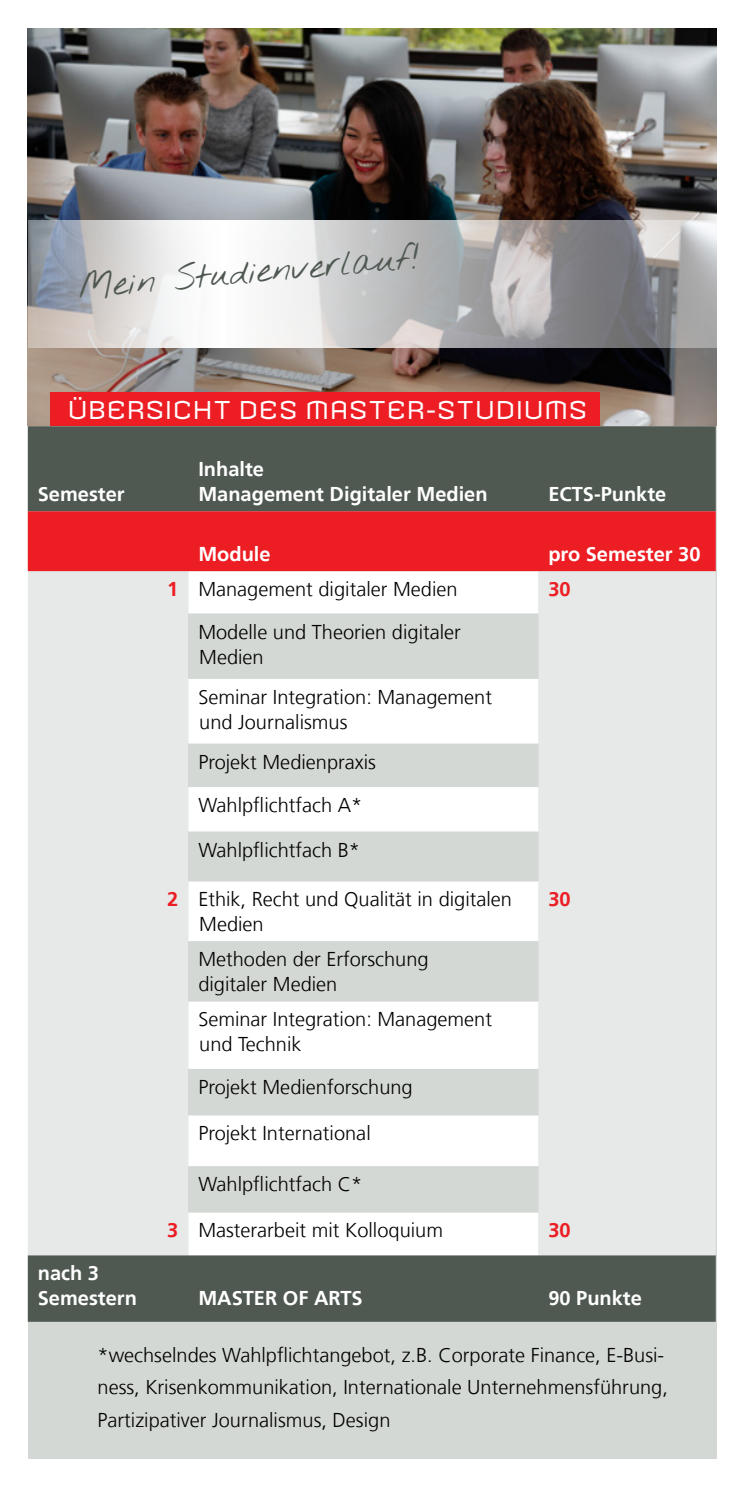
<style>
.page{position:relative;width:745px;height:1489px;background:#fff}
.page>*{position:absolute;margin:0;border:0;box-sizing:border-box;transform-origin:0 0}
.t1{font:35px "Nothing You Could Do";color:#4f5851}
.t2{font:25px "Armada";letter-spacing:.005em;color:#fff}
.t3{font:300 20px/25px "NDS Frutiger";color:#000}
.t4{font:700 20px/25px "NDS Frutiger";color:#fff}
.t5{font:700 20px "NDS Frutiger";color:#ed1d24}
.s1{font-weight:700;color:#ed1d24}
</style>
<div class="page">
<img style="left:28px;top:29px;width:687px;height:396px">
<div style="left:28px;top:426px;width:688px;height:1032px;background:#d3d8d4"></div>
<div style="left:28px;top:426px;width:687px;height:895px;background:#4f5851"></div>
<div style="left:28px;top:511px;width:687px;height:60px;background:#ed1d24"></div>
<div style="left:28px;top:571px;width:687px;height:684px;background:#e6e9e7"></div>
<div style="left:188px;top:571px;width:350px;height:684px;background:#fff"></div>
<svg style="left:188px;top:613px;width:350px;height:599px"></svg>
<svg style="left:28px;top:220px;width:688px;height:127px"></svg>
<div style="left:50px;top:392px;width:549px;height:34px;background:#ed1d24"></div>
<h1 class="t1" style="left:76px;top:265px;width:345px;rotate:-5deg">Mein Studienverlauf!</h1>
<p class="t2" style="left:67px;top:394px;width:521px">ÜBERSICHT DES MASTER-STUDIUMS</p>
<p class="t4" style="left:38px;top:482px;width:88px">Semester</p>
<p class="t4" style="left:38px;top:1260px;width:101px">nach 3<br>Semestern</p>
<p class="t4" style="left:198px;top:457px;width:290px">Inhalte<br>Management Digitaler Medien</p>
<p class="t4" style="left:548px;top:482px;width:119px">ECTS-Punkte</p>
<p class="t4" style="left:198px;top:542px;width:74px">Module</p>
<p class="t4" style="left:548px;top:542px;width:153px">pro Semester 30</p>
<p class="t3" style="left:167px;top:577px;width:292px"><span class="s1">1</span> Management digitaler Medien</p>
<p class="t5" style="left:548px;top:577px;width:24px">30</p>
<p class="t3" style="left:198px;top:619px;width:264px">Modelle und Theorien digitaler<br>Medien</p>
<p class="t3" style="left:198px;top:684px;width:295px">Seminar Integration: Management und Journalismus</p>
<p class="t3" style="left:198px;top:740px;width:179px;line-height:43.2px">Projekt Medienpraxis<br>Wahlpflichtfach A*</p>
<p class="t3" style="left:198px;top:837px;width:163px">Wahlpflichtfach B*</p>
<p class="t3" style="left:199px;top:887px;width:314px;text-indent:-32px"><span class="s1">2</span> Ethik, Recht und Qualität in digitalen<br>Medien</p>
<p class="t5" style="left:548px;top:887px;width:24px">30</p>
<p class="t3" style="left:198px;top:947px;width:232px">Methoden der Erforschung digitaler Medien</p>
<p class="t3" style="left:198px;top:1007px;width:295px">Seminar Integration: Management und Technik</p>
<p class="t3" style="left:198px;top:1074px;width:216px">Projekt Medienforschung</p>
<p class="t3" style="left:198px;top:1121px;width:174px">Projekt International</p>
<p class="t3" style="left:198px;top:1172px;width:165px">Wahlpflichtfach C*</p>
<p class="t3" style="left:167px;top:1218px;width:277px"><span class="s1">3</span> Masterarbeit mit Kolloquium</p>
<p class="t5" style="left:548px;top:1218px;width:24px">30</p>
<p class="t4" style="left:198px;top:1285px;width:166px">MASTER OF ARTS</p>
<p class="t4" style="left:548px;top:1285px;width:95px">90 Punkte</p>
<p class="t3" style="left:97px;top:1338px;width:571px;line-height:32.5px">*wechselndes Wahlpflichtangebot, z.B. Corporate Finance, E-Busi&shy;ness, Krisenkommunikation, Internationale Unternehmensführung,<br>Partizipativer Journalismus, Design</p>
</div>
